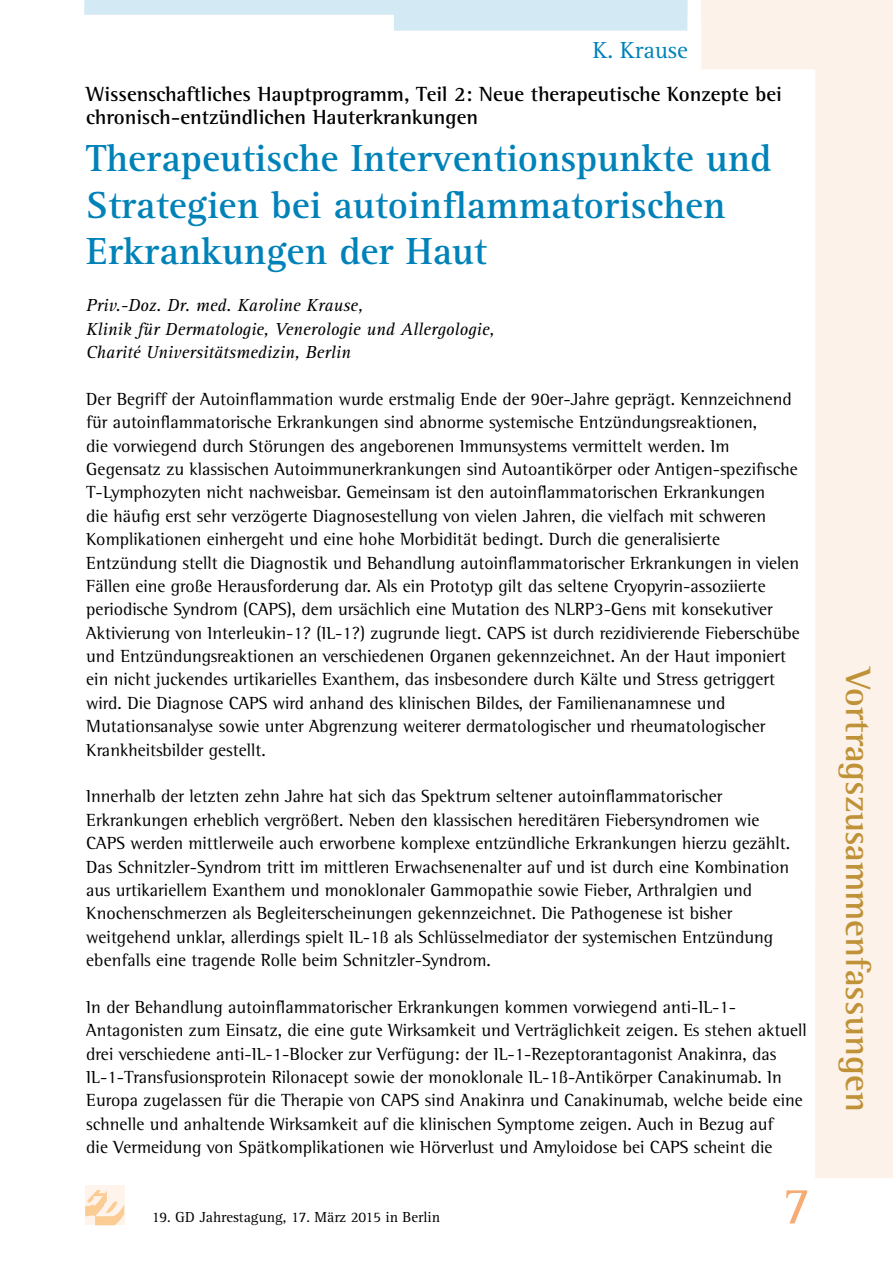
<style>
.page{position:relative;width:893px;height:1263px;background:#fff}
.page>*{position:absolute;margin:0;border:0;box-sizing:border-box;transform-origin:0 0}
.t1{font:54px "Agfa Rotis Serif";color:#f5ac75}
.t2{font:700 39px/46.8px "Agfa Rotis Serif";color:#0082b8}
.t3{font:700 36px "Agfa Rotis Semi Serif";color:#bf9237}
.t4{font:24px "Agfa Rotis Serif";color:#0082b8}
.t5{font:700 21px/23.4px "Agfa Rotis Semi Serif";color:#000}
.t6{font:18px/23.4px "Agfa Rotis Semi Serif";color:#000}
.t7{font:italic 18px/23.4px "Agfa Rotis Serif";color:#000}
.t8{font:15px "Agfa Rotis Serif";color:#000}
</style>
<div class="page">
<svg style="left:701px;top:21px;width:192px;height:1157px"></svg>
<div style="left:85px;top:1186px;width:39px;height:39px;background:#fef4eb"></div>
<svg style="left:85px;top:1189px;width:39px;height:36px"></svg>
<svg style="left:84px;top:0;width:603px;height:31px"></svg>
<div style="left:701px;top:0;width:192px;height:21px;background:#fcf2ea"></div>
<h3 class="t4" style="left:593px;top:36px;width:97px">K. Krause</h3>
<p class="t5" style="left:86px;top:82px;width:697px">Wissenschaftliches Hauptprogramm, Teil 2: Neue therapeutische Konzepte bei chronisch-entzündlichen Hauterkrankungen</p>
<h2 class="t2" style="left:86px;top:135px;width:686px">Therapeutische Interventionspunkte und<br>Strategien bei autoinflammatorischen<br>Erkrankungen der Haut</h2>
<p class="t7" style="left:86px;top:294px;width:409px">Priv.-Doz. Dr. med. Karoline Krause,<br>Klinik für Dermatologie, Venerologie und Allergologie,<br>Charité Universitätsmedizin, Berlin</p>
<p class="t6" style="left:86px;top:387px;width:715px">Der Begriff der Autoinflammation wurde erstmalig Ende der 90er-Jahre geprägt. Kennzeichnend für autoinflammatorische Erkrankungen sind abnorme systemische Entzündungsreaktionen,<br>die vorwiegend durch Störungen des angeborenen Immunsystems vermittelt werden. Im Gegensatz zu klassischen Autoimmunerkrankungen sind Autoantikörper oder Antigen-spezifische T-Lymphozyten nicht nachweisbar. Gemeinsam ist den autoinflammatorischen Erkrankungen<br>die häufig erst sehr verzögerte Diagnosestellung von vielen Jahren, die vielfach mit schweren Komplikationen einhergeht und eine hohe Morbidität bedingt. Durch die generalisierte Entzündung stellt die Diagnostik und Behandlung autoinflammatorischer Erkrankungen in vielen Fällen eine große Herausforderung dar. Als ein Prototyp gilt das seltene Cryopyrin-assoziierte periodische Syndrom (CAPS), dem ursächlich eine Mutation des NLRP3-Gens mit konsekutiver Aktivierung von Interleukin-1? (IL-1?) zugrunde liegt. CAPS ist durch rezidivierende Fieberschübe und Entzündungsreaktionen an verschiedenen Organen gekennzeichnet. An der Haut imponiert ein nicht juckendes urtikarielles Exanthem, das insbesondere durch Kälte und Stress getriggert wird. Die Diagnose CAPS wird anhand des klinischen Bildes, der Familienanamnese und Mutationsanalyse sowie unter Abgrenzung weiterer dermatologischer und rheumatologischer Krankheitsbilder gestellt.</p>
<p class="t6" style="left:86px;top:784px;width:705px">Innerhalb der letzten zehn Jahre hat sich das Spektrum seltener autoinflammatorischer Erkrankungen erheblich vergrößert. Neben den klassischen hereditären Fiebersyndromen wie CAPS werden mittlerweile auch erworbene komplexe entzündliche Erkrankungen hierzu gezählt.<br>Das Schnitzler-Syndrom tritt im mittleren Erwachsenenalter auf und ist durch eine Kombination aus urtikariellem Exanthem und monoklonaler Gammopathie sowie Fieber, Arthralgien und Knochenschmerzen als Begleiterscheinungen gekennzeichnet. Die Pathogenese ist bisher weitgehend unklar, allerdings spielt IL-1ß als Schlüsselmediator der systemischen Entzündung ebenfalls eine tragende Rolle beim Schnitzler-Syndrom.</p>
<p class="t6" style="left:86px;top:995px;width:722px">In der Behandlung autoinflammatorischer Erkrankungen kommen vorwiegend anti-IL-1- Antagonisten zum Einsatz, die eine gute Wirksamkeit und Verträglichkeit zeigen. Es stehen aktuell drei verschiedene anti-IL-1-Blocker zur Verfügung: der IL-1-Rezeptorantagonist Anakinra, das IL-1-Transfusionsprotein Rilonacept sowie der monoklonale IL-1ß-Antikörper Canakinumab. In Europa zugelassen für die Therapie von CAPS sind Anakinra und Canakinumab, welche beide eine schnelle und anhaltende Wirksamkeit auf die klinischen Symptome zeigen. Auch in Bezug auf<br>die Vermeidung von Spätkomplikationen wie Hörverlust und Amyloidose bei CAPS scheint die</p>
<p class="t8" style="left:152px;top:1208px;width:290px">19. GD Jahrestagung, 17. März 2015 in Berlin</p>
<h1 class="t1" style="left:783px;top:1175px;width:30px">7</h1>
<h3 class="t3" style="left:880px;top:668px;width:445px;rotate:90deg">Vortragszusammenfassungen</h3>
</div>
